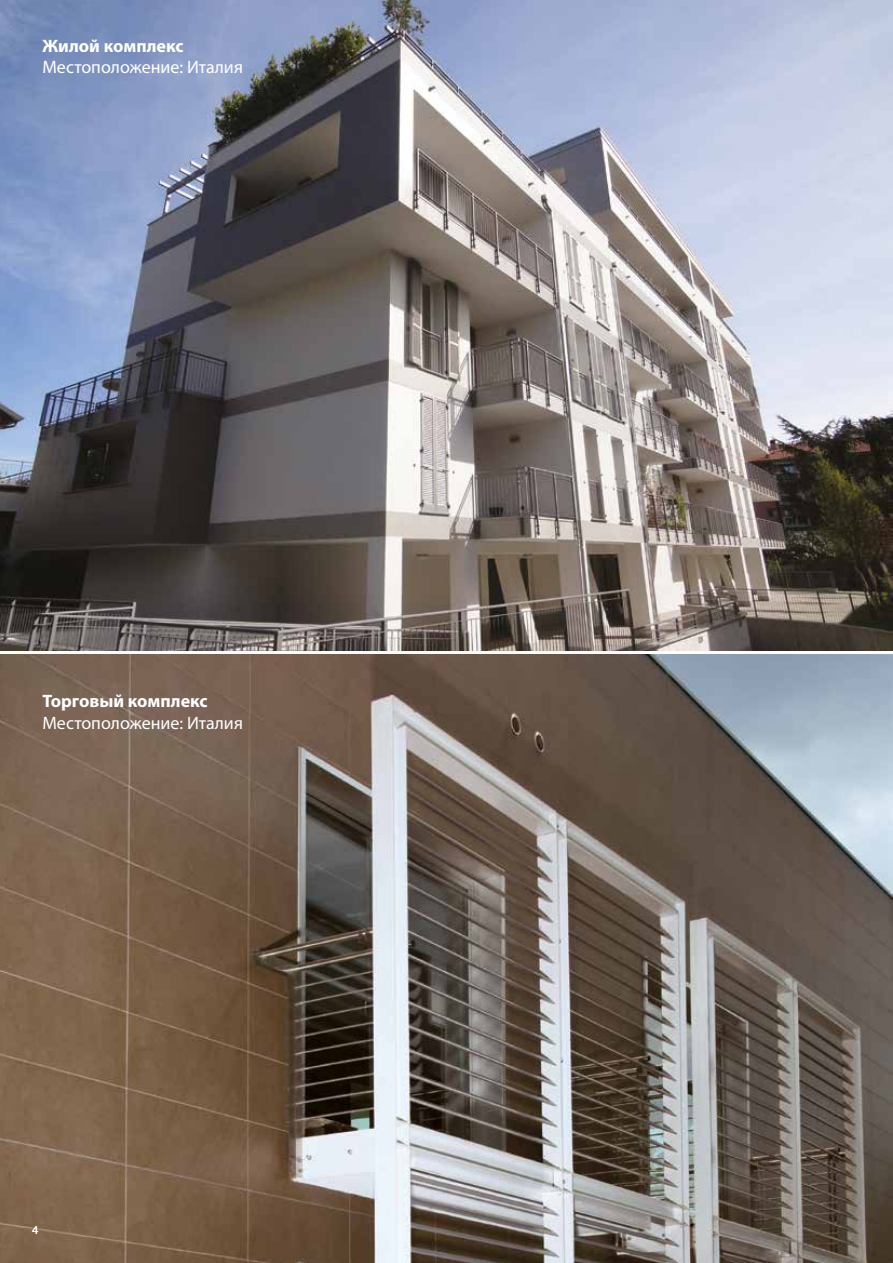
<style>
.page{position:relative;width:893px;height:1263px;background:#fff}
.page>*{position:absolute;margin:0;border:0;box-sizing:border-box;transform-origin:0 0}
.t1{font:18px "Myriad Pro";color:#fff}
.t2{font:700 18px "Myriad Pro";color:#fff}
.t3{font:12px "Myriad Pro";color:#fff}
</style>
<div class="page">
<img style="left:0;top:0;width:893px;height:651px">
<img style="left:0;top:655px;width:893px;height:608px">
<p class="t2" style="left:43px;top:34px;width:143px">Жилой комплекс</p>
<p class="t1" style="left:43px;top:56px;width:202px">Местоположение: Италия</p>
<p class="t2" style="left:43px;top:689px;width:167px">Торговый комплекс</p>
<p class="t1" style="left:43px;top:712px;width:202px">Местоположение: Италия</p>
<p class="t3" style="left:32px;top:1222px;width:8px">4</p>
</div>
